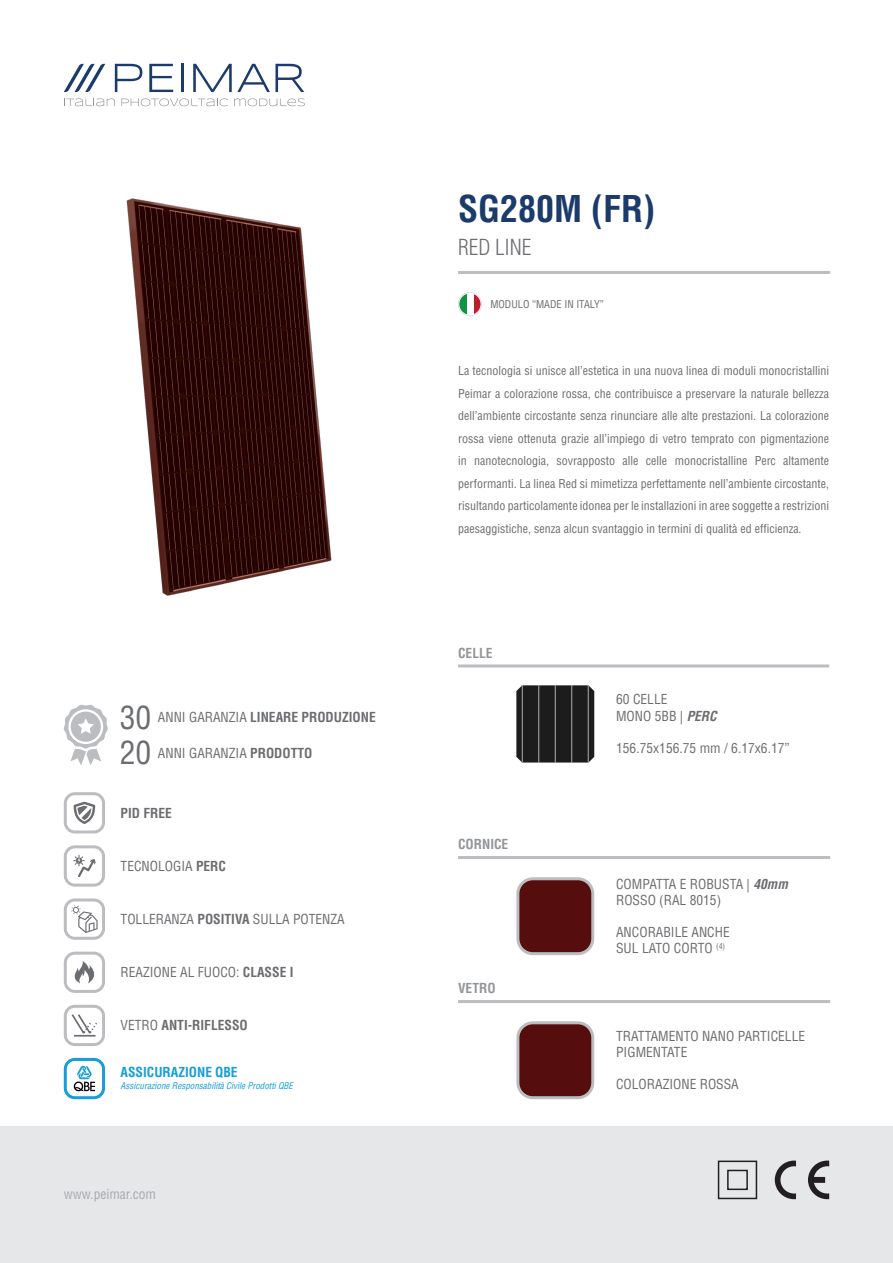
<style>
.page{position:relative;width:893px;height:1263px;background:#fff}
.page>*{position:absolute;margin:0;border:0;box-sizing:border-box;transform-origin:0 0}
.t1{font:700 condensed 36px "Helvetica LT Std";color:#1b3b6b}
.t2{font:condensed 31.5px "Helvetica LT Std";color:#6c6d70}
.t3{font:300 condensed 21.6px "Helvetica LT Std";color:#6c6d70}
.t4{font:condensed 13.5px/16.2px "Helvetica LT Std";color:#6c6d70}
.t5{font:700 condensed 13.5px "Helvetica LT Std";color:#6c6d70}
.t6{font:700 condensed 13.5px "Helvetica LT Std";color:#939598}
.t7{font:700 condensed 13.5px "Helvetica LT Std";color:#179dd9}
.t8{font:condensed 13.5px "Helvetica LT Std";color:#a8a9ad}
.t9{font:condensed 12px/22.5px "Helvetica LT Std";color:#6c6d70;text-align:justify}
.t10{font:condensed 10.5px "Helvetica LT Std";color:#6c6d70}
.t11{font:italic condensed 9px "Helvetica LT Std";color:#179dd9}
.s1{font-weight:400}
.s2{font-weight:700}
.s3{font-weight:700;font-style:italic}
</style>
<div class="page">
<div style="left:0;top:1126px;width:893px;height:137px;background:#e6e7e9"></div>
<svg style="left:115px;top:64px;width:27px;height:28px"></svg>
<svg style="left:149px;top:64px;width:24px;height:28px"></svg>
<hr style="left:181px;top:64px;width:3px;height:28px;background:#1b3b6b">
<svg style="left:193px;top:64px;width:111px;height:28px"></svg>
<svg style="left:64px;top:64px;width:41px;height:28px"></svg>
<svg style="left:64px;top:98px;width:51px;height:8px"></svg>
<svg style="left:121px;top:98px;width:107px;height:8px"></svg>
<svg style="left:234px;top:98px;width:71px;height:8px"></svg>
<svg style="left:64px;top:704px;width:44px;height:61px"></svg>
<hr style="left:458px;top:664px;width:371px;height:3px;background:#bcbdc0">
<hr style="left:458px;top:856px;width:372px;height:3px;background:#bcbdc0">
<div style="left:64px;top:845px;width:41px;height:42px;border:3px solid #bcbdc0;border-radius:10px"></div>
<svg style="left:73px;top:855px;width:23px;height:22px"></svg>
<div style="left:64px;top:952px;width:41px;height:41px;border:3px solid #bcbdc0;border-radius:10px"></div>
<svg style="left:74px;top:961px;width:20px;height:22px"></svg>
<div style="left:64px;top:1005px;width:41px;height:41px;border:3px solid #bcbdc0;border-radius:10px"></div>
<svg style="left:71px;top:1014px;width:26px;height:22px"></svg>
<svg style="left:458px;top:292px;width:24px;height:24px"></svg>
<hr style="left:458px;top:271px;width:372px;height:3px;background:#bcbdc0">
<div style="left:718px;top:1160px;width:39px;height:39px;border:2px solid #231f20"></div>
<div style="left:727px;top:1170px;width:21px;height:20px;border:2px solid #231f20"></div>
<svg style="left:775px;top:1160px;width:21px;height:39px"></svg>
<svg style="left:808px;top:1160px;width:21px;height:39px"></svg>
<div style="left:64px;top:1058px;width:41px;height:41px;border:3px solid #179dd9;border-radius:10px"></div>
<svg style="left:74px;top:1065px;width:21px;height:26px"></svg>
<hr style="left:458px;top:1000px;width:372px;height:3px;background:#bcbdc0">
<div style="left:518px;top:1023px;width:75px;height:75px;background:#550d0e;border-radius:15px"></div>
<div style="left:516px;top:1021px;width:78px;height:78px;border:3px solid #bcbdc0;border-radius:15px"></div>
<svg style="left:516px;top:685px;width:78px;height:77px;background:#232323"></svg>
<hr style="left:522px;top:685px;width:1px;height:78px;background:#b0b0b0">
<hr style="left:538px;top:685px;width:1px;height:78px;background:#b0b0b0">
<hr style="left:555px;top:685px;width:1px;height:78px;background:#b0b0b0">
<hr style="left:571px;top:685px;width:1px;height:78px;background:#b0b0b0">
<hr style="left:588px;top:685px;width:1px;height:78px;background:#b0b0b0">
<img style="left:126px;top:198px;width:206px;height:398px">
<div style="left:64px;top:898px;width:41px;height:42px;border:3px solid #bcbdc0;border-radius:10px"></div>
<svg style="left:71px;top:905px;width:27px;height:28px"></svg>
<div style="left:518px;top:879px;width:75px;height:75px;background:#550d0e;border-radius:15px"></div>
<div style="left:516px;top:877px;width:78px;height:78px;border:3px solid #bcbdc0;border-radius:15px"></div>
<div style="left:64px;top:792px;width:41px;height:41px;border:3px solid #bcbdc0;border-radius:10px"></div>
<svg style="left:74px;top:802px;width:21px;height:22px"></svg>
<p class="t2" style="left:120px;top:698px;width:33px">30</p>
<p class="t5" style="left:158px;top:709px;width:219px"><span class="s1">ANNI GARANZIA</span> LINEARE PRODUZIONE</p>
<p class="t2" style="left:120px;top:733px;width:33px">20</p>
<p class="t4" style="left:158px;top:744px;width:156px">ANNI GARANZIA <span class="s2">PRODOTTO</span></p>
<p class="t5" style="left:121px;top:804px;width:53px">PID FREE</p>
<p class="t4" style="left:121px;top:858px;width:107px">TECNOLOGIA <span class="s2">PERC</span></p>
<p class="t4" style="left:121px;top:911px;width:226px">TOLLERANZA <span class="s2">POSITIVA</span> SULLA POTENZA</p>
<p class="t4" style="left:121px;top:964px;width:174px">REAZIONE AL FUOCO: <span class="s2">CLASSE I</span></p>
<p class="t5" style="left:121px;top:1017px;width:129px"><span class="s1">VETRO</span> ANTI-RIFLESSO</p>
<p class="t7" style="left:121px;top:1064px;width:119px">ASSICURAZIONE QBE</p>
<p class="t11" style="left:121px;top:1080px;width:174px">Assicurazione Responsabilità Civile Prodotti QBE</p>
<p class="t8" style="left:64px;top:1186px;width:94px">www.peimar.com</p>
<p class="t1" style="left:458px;top:187px;width:198px">SG280M (FR)</p>
<p class="t3" style="left:458px;top:234px;width:75px">RED LINE</p>
<p class="t10" style="left:490px;top:297px;width:115px">MODULO “MADE IN ITALY”</p>
<p class="t9" style="left:458px;top:359px;width:373px">La tecnologia si unisce all’estetica in una nuova linea di moduli monocristallini Peimar a colorazione rossa, che contribuisce a preservare la naturale bellezza dell’ambiente circostante senza rinunciare alle alte prestazioni. La colorazione rossa viene ottenuta grazie all’impiego di vetro temprato con pigmentazione in nanotecnologia, sovrapposto alle celle monocristalline Perc altamente performanti. La linea Red si mimetizza perfettamente nell’ambiente circostante, risultando particolamente idonea per le installazioni in aree soggette a restrizioni paesaggistiche, senza alcun svantaggio in termini di qualità ed efficienza.</p>
<p class="t6" style="left:458px;top:644px;width:36px">CELLE</p>
<p class="t6" style="left:458px;top:835px;width:52px">CORNICE</p>
<p class="t6" style="left:458px;top:979px;width:39px">VETRO</p>
<p class="t4" style="left:616px;top:691px;width:53px">60 CELLE</p>
<p class="t4" style="left:616px;top:708px;width:102px">MONO 5BB | <span class="s3">PERC</span></p>
<p class="t4" style="left:616px;top:740px;width:175px">156.75x156.75 mm / 6.17x6.17”</p>
<p class="t4" style="left:616px;top:875px;width:173px">COMPATTA E ROBUSTA | <span class="s3">40mm</span></p>
<p class="t4" style="left:616px;top:892px;width:107px">ROSSO (RAL 8015)</p>
<p class="t4" style="left:616px;top:924px;width:115px">ANCORABILE ANCHE</p>
<p class="t4" style="left:616px;top:940px;width:111px">SUL LATO CORTO <sup>(4)</sup></p>
<p class="t4" style="left:616px;top:1028px;width:191px">TRATTAMENTO NANO PARTICELLE<br>PIGMENTATE</p>
<p class="t4" style="left:616px;top:1076px;width:124px">COLORAZIONE ROSSA</p>
</div>
